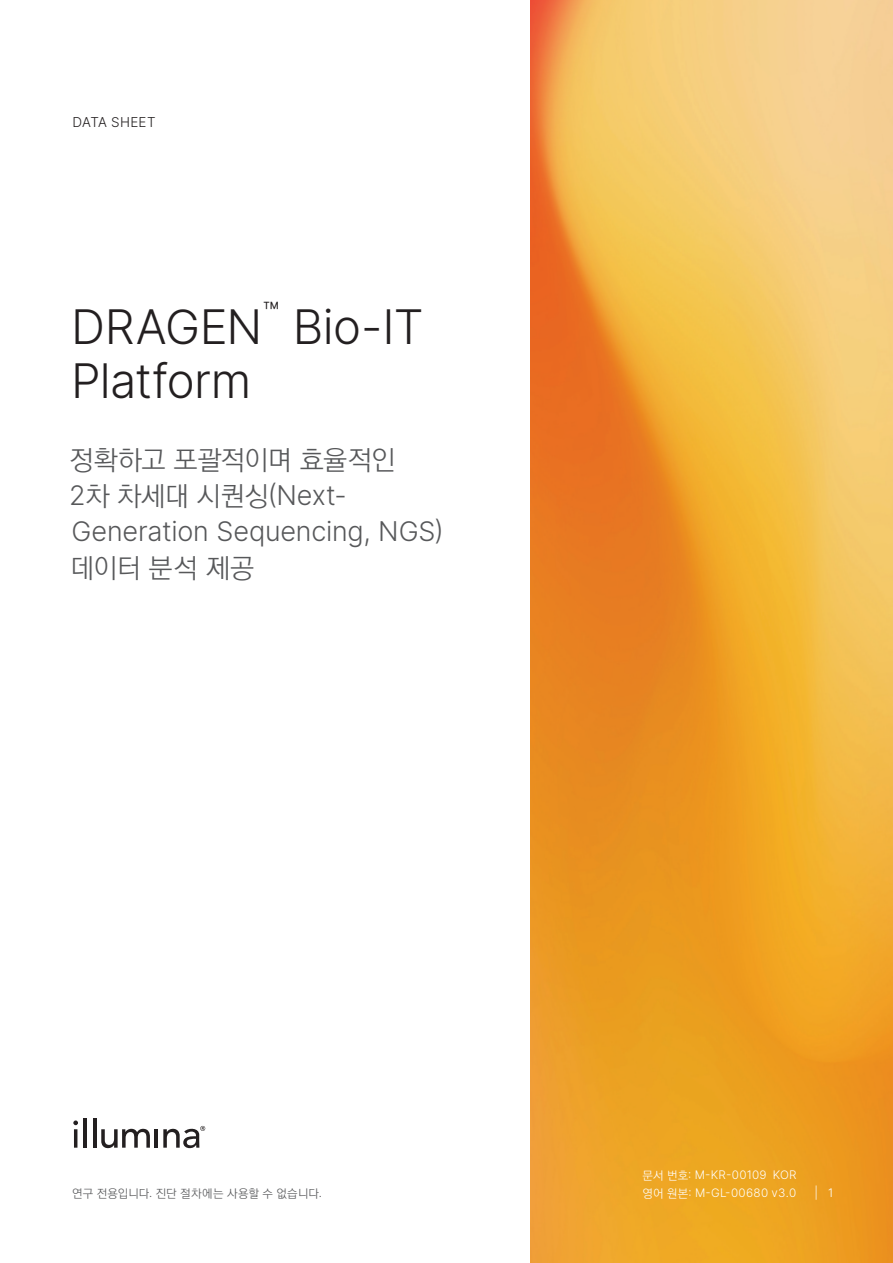
<style>
.page{position:relative;width:893px;height:1263px;background:#fff}
.page>*{position:absolute;margin:0;border:0;box-sizing:border-box;transform-origin:0 0}
.t1{font:300 47.25px "Inter";letter-spacing:-.015em;color:#231f20}
.t2{font:300 27.6px "Inter";color:#231f20}
.t3{font:300 27px/36px "Inter";letter-spacing:-.005em;color:#57585a}
.t4{font:27px "YDVYGO520";letter-spacing:-.025em;color:#57585a}
.t5{font:300 13.5px "Inter";letter-spacing:.015em;color:#231f20}
.t6{font:300 11.7px "Inter";letter-spacing:.025em;color:#fff}
.t7{font:11.7px "YDVYGO520";letter-spacing:.02em;color:#57585a}
.s1{font-family:"YDVYGO520";font-weight:400}
.s2{font-family:"Inter";font-weight:300}
</style>
<div class="page">
<img style="left:531px;top:0;width:362px;height:1263px">
<hr style="left:74px;top:1129px;width:3px;height:19px;background:#231f20">
<hr style="left:83px;top:1118px;width:4px;height:30px;background:#231f20">
<hr style="left:93px;top:1118px;width:3px;height:30px;background:#231f20">
<svg style="left:101px;top:1129px;width:49px;height:20px"></svg>
<hr style="left:155px;top:1129px;width:3px;height:19px;background:#231f20">
<svg style="left:73px;top:1120px;width:5px;height:5px"></svg>
<svg style="left:163px;top:1126px;width:42px;height:22px"></svg>
<p class="t5" style="left:73px;top:112px;width:85px">DATA SHEET</p>
<h2 class="t2" style="left:263px;top:293px;width:18px">™</h2>
<h1 class="t1" style="left:71px;top:293px;width:193px">DRAGEN</h1>
<h1 class="t1" style="left:71px;top:347px;width:182px">Platform</h1>
<h1 class="t1" style="left:293px;top:293px;width:132px">Bio-IT</h1>
<h3 class="t4" style="left:69px;top:445px;width:328px">정확하고 포괄적이며 효율적인</h3>
<h3 class="t3" style="left:69px;top:477px;width:376px">2<span class="s1">차 차세대 시퀀싱</span>(Next-<br>Generation Sequencing, NGS)</h3>
<h3 class="t4" style="left:70px;top:553px;width:186px">데이터 분석 제공</h3>
<p class="t6" style="left:643px;top:1167px;width:155px"><span class="s1">문서 번호</span>: M-KR-00109 KOR</p>
<p class="t7" style="left:72px;top:1187px;width:251px">연구 전용입니다<span class="s2">.</span> 진단 절차에는 사용할 수 없습니다<span class="s2">.</span></p>
<p class="t6" style="left:643px;top:1185px;width:155px"><span class="s1">영어 원본</span>: M-GL-00680 v3.0</p>
<p class="t6" style="left:815px;top:1185px;width:20px">| 1</p>
</div>
